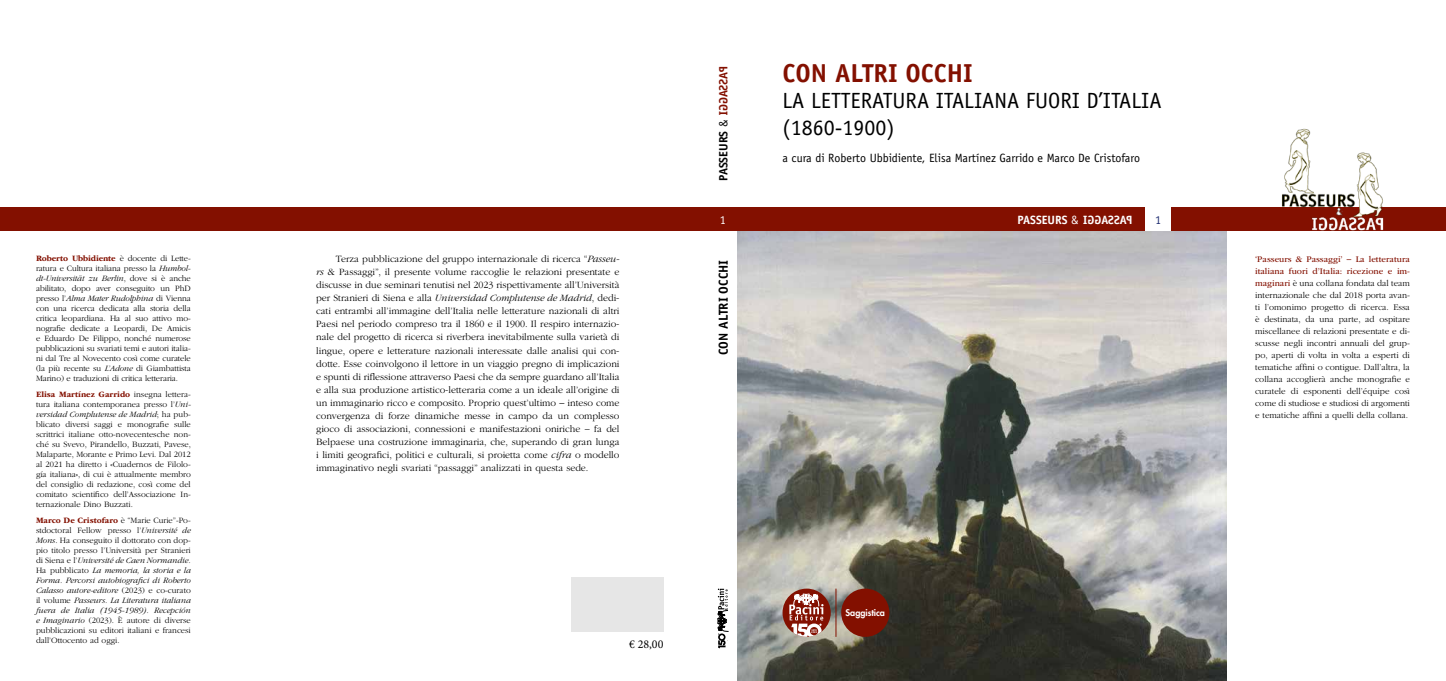
<style>
.page{position:relative;width:1446px;height:681px;background:#fff}
.page>*{position:absolute;margin:0;border:0;box-sizing:border-box;transform-origin:0 0}
.t1{font:700 26px "Officina Sans Std";color:#831000}
.t2{font:22px/26.4px "Officina Sans Std";color:#000}
.t3{font:700 13px "Officina Sans Std";color:#000}
.t4{font:12px "Officina Sans Std";color:#000}
.t5{font:700 12px "Officina Sans Std";color:#fff}
.t6{font:700 12px "Officina Sans Std";color:#000}
.t7{font:12px "Minion Pro";color:#000}
.t8{font:12px "Officina Sans Std";color:#fff}
.t9{font:12px "Officina Sans Std";color:#1d2b70}
.t10{font:300 10px/13px "ITC Garamond Std";color:#000;text-align:justify}
.t11{font:300 9px/12px "ITC Garamond Std";color:#000;text-align:justify}
.t12{font:800 9px "Futura Std";color:#fff}
.t13{font:300 8.5px/10px "ITC Garamond Std";color:#000;text-align:justify}
.t14{font:2.5px/2.1px "Museo 700";color:#fff}
.s1{font-weight:700;color:#831000}
.s2{font-style:italic}
.s3{font-weight:400}
.s4{font-weight:400;color:#831000}
</style>
<div class="page">
<img style="left:737px;top:231px;width:489px;height:449px">
<div style="left:0;top:207px;width:1446px;height:24px;background:#831000"></div>
<div style="left:1145px;top:207px;width:26px;height:24px;background:#fff"></div>
<svg style="left:782px;top:588px;width:49px;height:48px"></svg>
<svg style="left:789px;top:593px;width:34px;height:43px"></svg>
<div style="left:841px;top:588px;width:48px;height:48px;background:#831000;border-radius:50%"></div>
<hr style="left:835px;top:588px;width:1px;height:48px;background:#831000">
<svg style="left:717px;top:588px;width:11px;height:60px"></svg>
<div style="left:571px;top:577px;width:92px;height:54px;background:#e6e6e6"></div>
<img style="left:1282px;top:128px;width:102px;height:103px">
<p class="t13" style="left:36px;top:254px;width:156px"><span class="s1">Roberto Ubbidiente</span> è docente di Lette&shy;ratura e Cultura italiana presso la <span class="s2">Humbol&shy;dt-Universität zu Berlin</span>, dove si è anche abilitato, dopo aver conseguito un PhD presso l’<span class="s2">Alma Mater Rudolphina</span> di Vienna con una ricerca dedicata alla storia della critica leopardiana. Ha al suo attivo mo&shy;nografie dedicate a Leopardi, De Amicis e Eduardo De Filippo, nonché numerose pubblicazioni su svariati temi e autori italia&shy;ni dal Tre al Novecento così come curatele (la più recente su <span class="s2">L’Adone</span> di Giambattista Marino) e traduzioni di critica letteraria.</p>
<p class="t13" style="left:36px;top:389px;width:156px"><span class="s1">Elisa Martínez Garrido</span> insegna lettera&shy;tura italiana contemporanea presso l’<span class="s2">Uni&shy;versidad Complutense de Madrid</span>; ha pub&shy;blicato diversi saggi e monografie sulle scrittrici italiane otto-novecentesche non&shy;ché su Svevo, Pirandello, Buzzati, Pavese, Malaparte, Morante e Primo Levi. Dal 2012 al 2021 ha diretto i «Cuadernos de Filolo&shy;gía italiana», di cui è attualmente membro del consiglio di redazione, così come del comitato scientifico dell’Associazione In&shy;ternazionale Dino Buzzati.</p>
<p class="t13" style="left:36px;top:515px;width:156px"><span class="s1">Marco De Cristofaro</span> è “Marie Curie”-Po&shy;stdoctoral Fellow presso l’<span class="s2">Université de Mons</span>. Ha conseguito il dottorato con dop&shy;pio titolo presso l’Università per Stranieri di Siena e l’<span class="s2">Université de Caen Normandie.<br></span>Ha pubblicato <span class="s2">La memoria, la storia e la Forma. Percorsi autobiografici di Roberto Calasso autore-editore</span> (2023) e co-curato il volume <span class="s2">Passeurs. La Literatura italiana fuera de Italia (1945-1989). Recepción e Imaginario</span> (2023). È autore di diverse pubblicazioni su editori italiani e francesi dall’Ottocento ad oggi.</p>
<p class="t10" style="left:316px;top:253px;width:305px;text-indent:20px">Terza pubblicazione del gruppo internazionale di ricerca “<span class="s2">Passeu&shy;rs</span> &amp; Passaggi”, il presente volume raccoglie le relazioni presentate e discusse in due seminari tenutisi nel 2023 rispettivamente all’Università per Stranieri di Siena e alla <span class="s2">Universidad Complutense de Madrid</span>, dedi&shy;cati entrambi all’immagine dell’Italia nelle letterature nazionali di altri Paesi nel periodo compreso tra il 1860 e il 1900. Il respiro internazio&shy;nale del progetto di ricerca si riverbera inevitabilmente sulla varietà di lingue, opere e letterature nazionali interessate dalle analisi qui con&shy;dotte. Esse coinvolgono il lettore in un viaggio pregno di implicazioni e spunti di riflessione attraverso Paesi che da sempre guardano all’Italia e alla sua produzione artistico-letteraria come a un ideale all’origine di un immaginario ricco e composito. Proprio quest’ultimo − inteso come convergenza di forze dinamiche messe in campo da un complesso gioco di associazioni, connessioni e manifestazioni oniriche – fa del Belpaese una costruzione immaginaria, che, superando di gran lunga i limiti geografici, politici e culturali, si proietta come <span class="s2">cifra</span> o modello immaginativo negli svariati “passaggi” analizzati in questa sede.</p>
<h3 class="t7" style="left:629px;top:636px;width:36px">€ 28,00</h3>
<h3 class="t6" style="left:716px;top:181px;width:62px;rotate:-90deg">PASSEURS <span class="s3">&amp;</span></h3>
<h1 class="t1" style="left:782px;top:57px;width:192px">CON ALTRI OCCHI</h1>
<h2 class="t2" style="left:782px;top:87px;width:380px">LA LETTERATURA ITALIANA FUORI D’ITALIA (1860-1900)</h2>
<h3 class="t4" style="left:782px;top:151px;width:359px">a cura di Roberto Ubbidiente, Elisa Martínez Garrido e Marco De Cristofaro</h3>
<h3 class="t8" style="left:720px;top:212px;width:7px">1</h3>
<h3 class="t5" style="left:1017px;top:212px;width:62px">PASSEURS <span class="s3">&amp;</span></h3>
<h3 class="t9" style="left:1155px;top:212px;width:7px">1</h3>
<h3 class="t3" style="left:715px;top:355px;width:97px;rotate:-90deg">CON ALTRI OCCHI</h3>
<p class="t14" style="left:811px;top:628px;width:7px">1872<br>2022</p>
<p class="t12" style="left:845px;top:607px;width:41px">Saggistica</p>
<p class="t11" style="left:1255px;top:253px;width:156px"><span class="s4">‘Passeurs &amp; Passaggi’ − La letteratura italiana fuori d’Italia: ricezione e im&shy;maginari</span> è una collana fondata dal team internazionale che dal 2018 porta avan&shy;ti l’omonimo progetto di ricerca. Essa è destinata, da una parte, ad ospitare miscellanee di relazioni presentate e di&shy;scusse negli incontri annuali del grup&shy;po, aperti di volta in volta a esperti di tematiche affini o contigue. Dall’altra, la collana accoglierà anche monografie e curatele di esponenti dell’équipe così come di studiose e studiosi di argomenti e tematiche affini a quelli della collana.</p>
</div>
